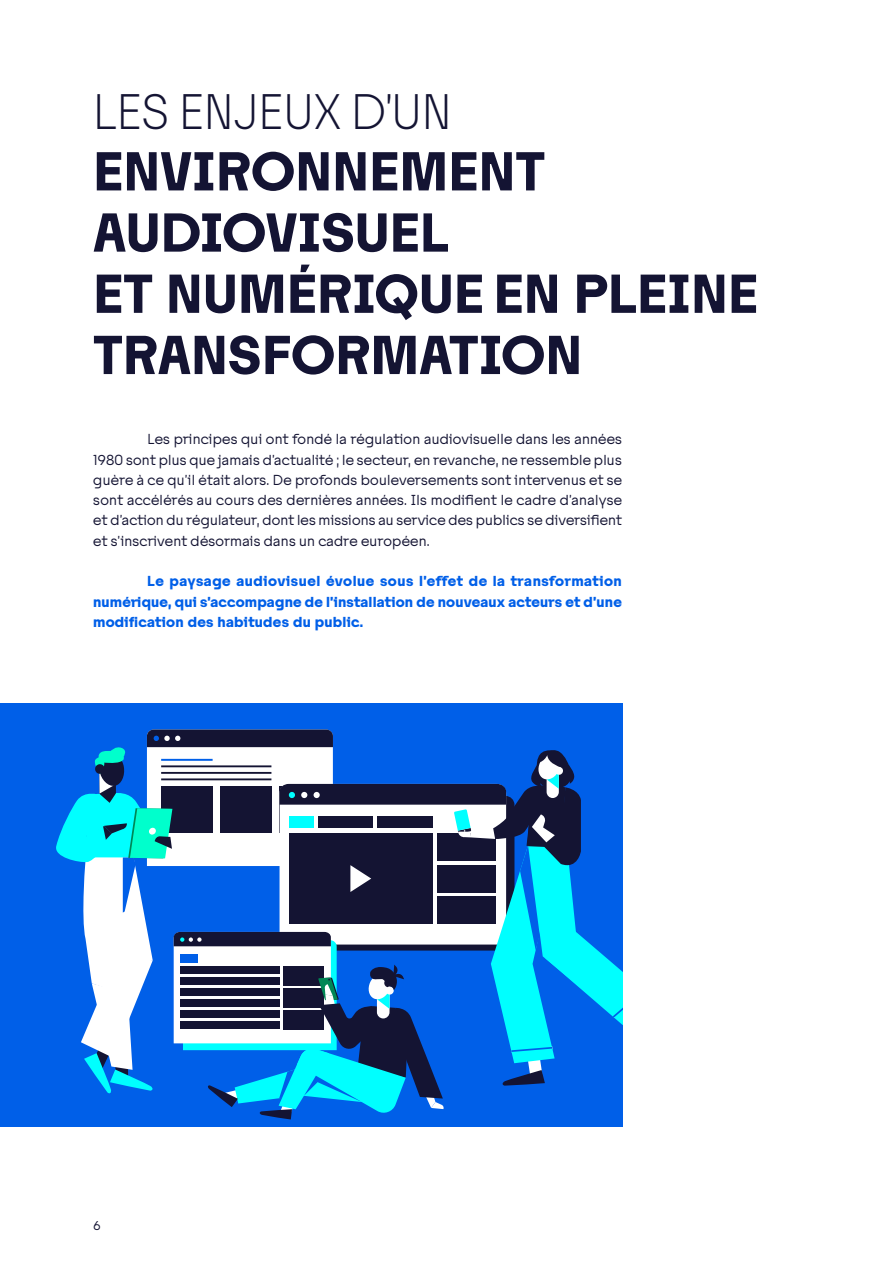
<style>
.page{position:relative;width:893px;height:1263px;background:#fff}
.page>*{position:absolute;margin:0;border:0;box-sizing:border-box;transform-origin:0 0}
.t1{font:700 51px/61.2px "Tosh";color:#141433}
.t2{font:300 46.5px "Tosh";color:#141433}
.t3{font:13.5px/20.2px "Tosh";letter-spacing:.02em;color:#141433;text-align:justify}
.t4{font:700 13.5px/20.2px "Tosh";letter-spacing:.02em;color:#005fe8;text-align:justify}
.t5{font:12px "Tosh";color:#141433}
</style>
<div class="page">
<div style="left:0;top:703px;width:622px;height:424px;background:#005fe8"></div>
<svg style="left:56px;top:729px;width:566px;height:390px"></svg>
<h2 class="t2" style="left:93px;top:80px;width:360px">LES ENJEUX D’UN</h2>
<h1 class="t1" style="left:93px;top:141px;width:666px">ENVIRONNEMENT<br>AUDIOVISUEL<br>ET NUMÉRIQUE EN PLEINE<br>TRANSFORMATION</h1>
<p class="t3" style="left:93px;top:429px;width:530px;text-indent:54px">Les principes qui ont fondé la régulation audiovisuelle dans les années 1980 sont plus que jamais d’actualité ; le secteur, en revanche, ne ressemble plus guère à ce qu’il était alors. De profonds bouleversements sont intervenus et se sont accélérés au cours des dernières années. Ils modifient le cadre d’analyse et d’action du régulateur, dont les missions au service des publics se diversifient et s’inscrivent désormais dans un cadre européen.</p>
<p class="t4" style="left:93px;top:571px;width:530px;text-indent:54px">Le paysage audiovisuel évolue sous l’effet de la transformation numérique, qui s’accompagne de l’installation de nouveaux acteurs et d’une modification des habitudes du public.</p>
<p class="t5" style="left:94px;top:1217px;width:9px">6</p>
</div>
